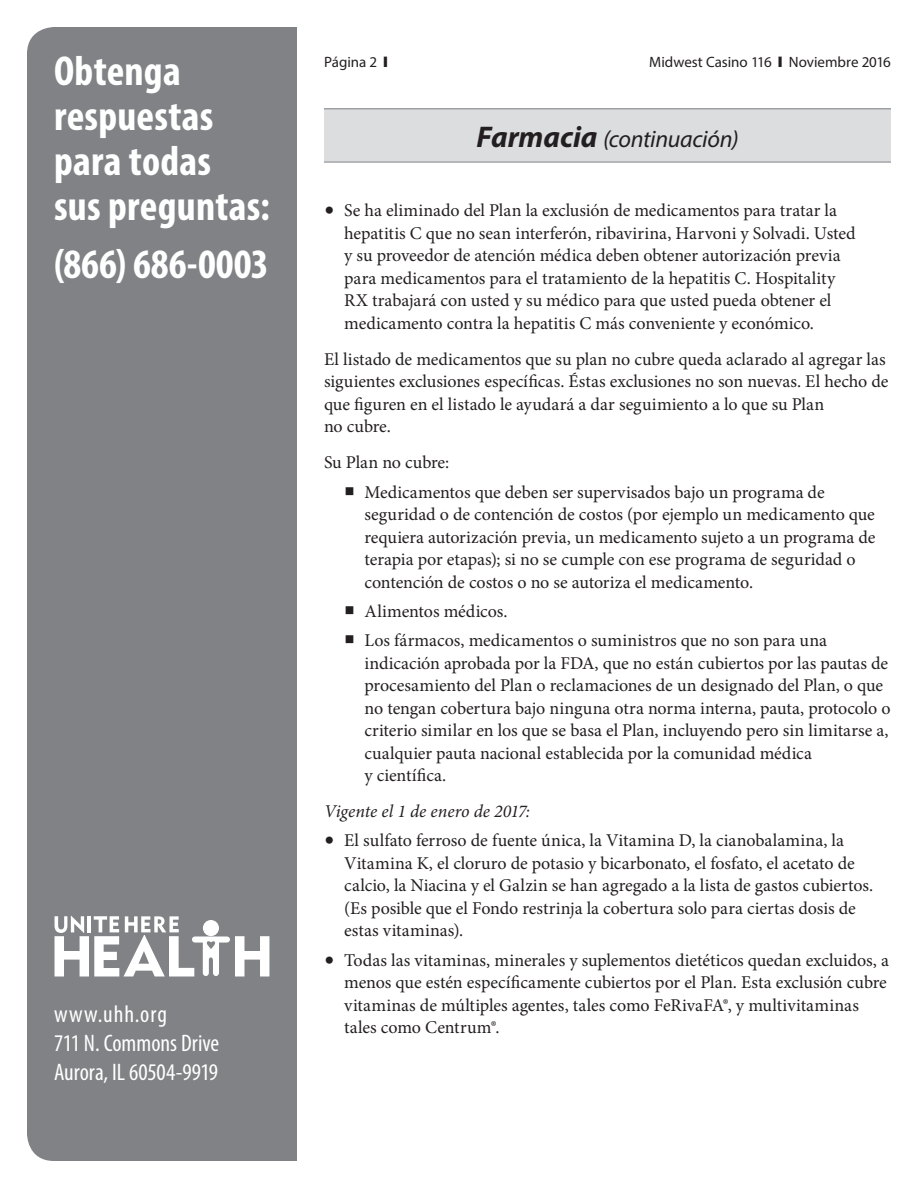
<style>
.page{position:relative;width:918px;height:1188px;background:#fff}
.page>*{position:absolute;margin:0;border:0;box-sizing:border-box;transform-origin:0 0}
.t1{font:700 condensed 42px/45px "Myriad Pro";letter-spacing:.005em;color:#fff}
.t2{font:condensed 24px/29.2px "Myriad Pro";color:#fff}
.t3{font:italic 24px "Myriad Pro";letter-spacing:-.01em;color:#231f20}
.t4{font:18px/22.5px "Minion Pro";letter-spacing:-.005em;color:#231f20}
.t5{font:italic 18px "Minion Pro";letter-spacing:-.005em;color:#231f20}
.t6{font:15px "Myriad Pro";color:#231f20}
.s1{font-weight:700;font-size:30px}
.s2{font-size:27px}
</style>
<div class="page">
<div style="left:27px;top:27px;width:270px;height:1134px;background:#808285"></div>
<svg style="left:55px;top:916px;width:214px;height:60px"></svg>
<div style="left:324px;top:108px;width:567px;height:54px;background:#dcdddf"></div>
<hr style="left:324px;top:108px;width:567px;height:1px;background:#808285">
<hr style="left:324px;top:162px;width:567px;height:1px;background:#808285">
<p class="t1" style="left:54px;top:47px;width:217px">Obtenga respuestas para todas<br>sus preguntas:</p>
<p class="t1" style="left:54px;top:241px;width:216px">(866) 686-0003</p>
<p class="t2" style="left:54px;top:999px;width:167px">www.uhh.org<br>711 N. Commons Drive<br>Aurora, IL 60504-9919</p>
<p class="t6" style="left:324px;top:53px;width:65px">Página 2 ❙</p>
<p class="t6" style="left:649px;top:53px;width:243px">Midwest Casino 116 ❙ Noviembre 2016</p>
<p class="t3" style="left:476px;top:124px;width:264px"><span class="s1">Farmacia</span> (continuación)</p>
<p class="t4" style="left:344px;top:200px;width:513px;text-indent:-20px"><span class="s2">•</span> Se ha eliminado del Plan la exclusión de medicamentos para tratar la hepatitis C que no sean interferón, ribavirina, Harvoni y Solvadi. Usted y su proveedor de atención médica deben obtener autorización previa para medicamentos para el tratamiento de la hepatitis C. Hospitality RX trabajará con usted y su médico para que usted pueda obtener el medicamento contra la hepatitis C más conveniente y económico.</p>
<p class="t4" style="left:324px;top:348px;width:566px">El listado de medicamentos que su plan no cubre queda aclarado al agregar las siguientes exclusiones específicas. Éstas exclusiones no son nuevas. El hecho de que figuren en el listado le ayudará a dar seguimiento a lo que su Plan<br>no cubre.</p>
<p class="t4" style="left:324px;top:452px;width:127px">Su Plan no cubre:</p>
<p class="t4" style="left:364px;top:481px;width:512px;text-indent:-20px"><span class="s2">■</span> Medicamentos que deben ser supervisados bajo un programa de seguridad o de contención de costos (por ejemplo un medicamento que requiera autorización previa, un medicamento sujeto a un programa de terapia por etapas); si no se cumple con ese programa de seguridad o contención de costos o no se autoriza el medicamento.</p>
<p class="t4" style="left:344px;top:600px;width:165px"><span class="s2">■</span> Alimentos médicos.</p>
<p class="t4" style="left:364px;top:629px;width:528px;text-indent:-20px"><span class="s2">■</span> Los fármacos, medicamentos o suministros que no son para una indicación aprobada por la FDA, que no están cubiertos por las pautas de procesamiento del Plan o reclamaciones de un designado del Plan, o que no tengan cobertura bajo ninguna otra norma interna, pauta, protocolo o criterio similar en los que se basa el Plan, incluyendo pero sin limitarse a, cualquier pauta nacional establecida por la comunidad médica<br>y científica.</p>
<p class="t5" style="left:324px;top:799px;width:208px">Vigente el 1 de enero de 2017:</p>
<p class="t4" style="left:344px;top:830px;width:531px;text-indent:-20px"><span class="s2">•</span> El sulfato ferroso de fuente única, la Vitamina D, la cianobalamina, la Vitamina K, el cloruro de potasio y bicarbonato, el fosfato, el acetato de calcio, la Niacina y el Galzin se han agregado a la lista de gastos cubiertos. (Es posible que el Fondo restrinja la cobertura solo para ciertas dosis de estas vitaminas).</p>
<p class="t4" style="left:344px;top:949px;width:546px;text-indent:-20px"><span class="s2">•</span> Todas las vitaminas, minerales y suplementos dietéticos quedan excluidos, a menos que estén específicamente cubiertos por el Plan. Esta exclusión cubre vitaminas de múltiples agentes, tales como FeRivaFA®, y multivitaminas tales como Centrum®.</p>
</div>
